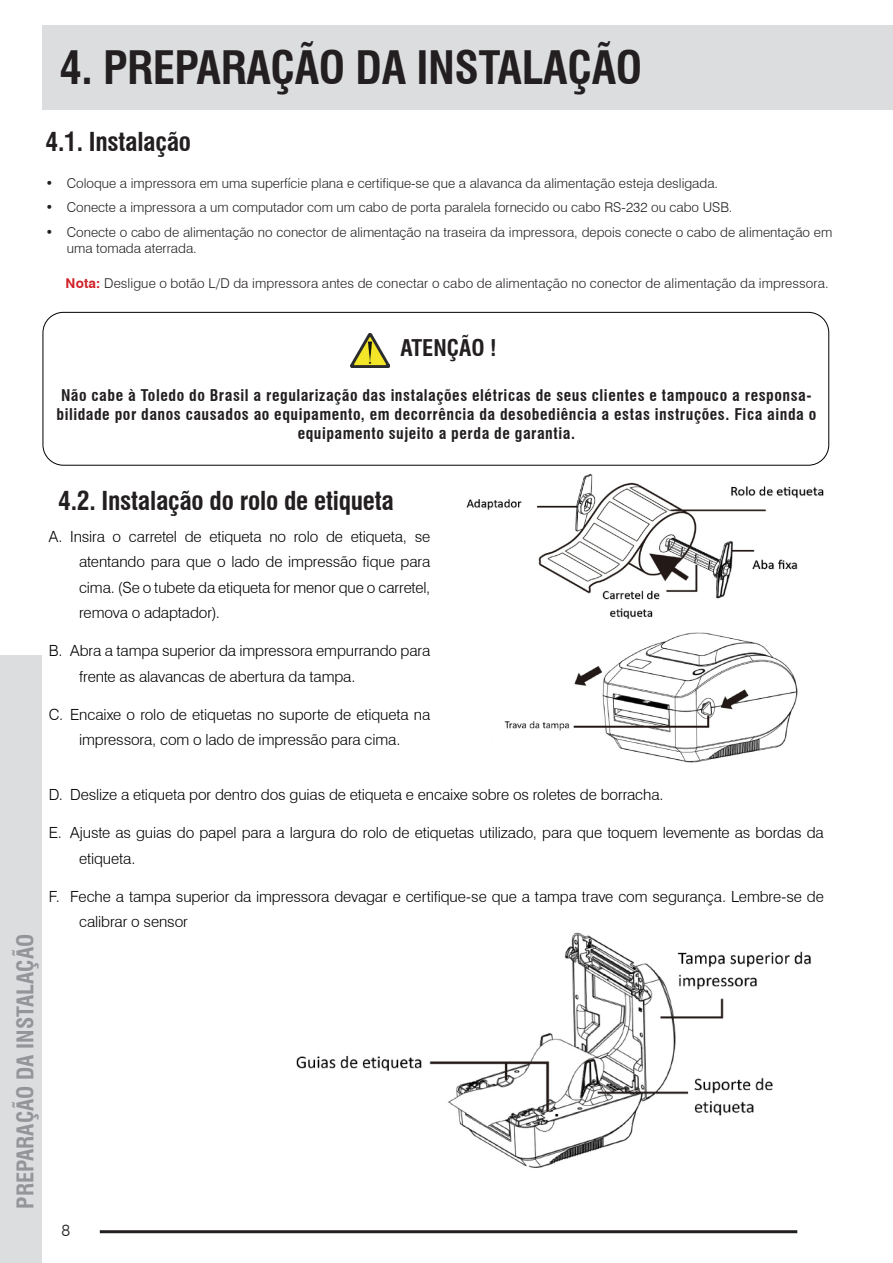
<style>
.page{position:relative;width:893px;height:1263px;background:#fff}
.page>*{position:absolute;margin:0;border:0;box-sizing:border-box;transform-origin:0 0}
.t1{font:700 condensed 45px "Swiss 721 BT";letter-spacing:-.01em;color:#231f20}
.Subtítulo_-_Capítulo{font:700 condensed 25.5px "Swiss 721 BT";letter-spacing:-.01em;color:#231f20}
.t2{font:700 condensed 22.5px "Swiss 721 BT";color:#939598}
.t3{font:700 condensed 22.5px "Swiss 721 BT";color:#231f20}
.Num__Página_Dir{font:300 16.5px "Swiss 721 BT";color:#231f20}
.Texto_AVISO_-_Tabela{font:700 condensed 15.75px/18.9px "Swiss 721 BT";letter-spacing:.035em;color:#231f20;text-align:center}
.t4{font:300 15.3px/25.7px "Swiss 721 BT";letter-spacing:-.005em;color:#000001}
.Texto_Normal_Esq__-_Tabela_-_cópia{font:300 13.5px/16.2px "Swiss 721 BT";color:#231f20}
.s1{font-weight:700;color:#d1232a}
</style>
<div class="page">
<div style="left:0;top:655px;width:41px;height:608px;background:#dcdddf"></div>
<hr style="left:100px;top:1230px;width:697px;height:3px;background:#231f20">
<div style="left:43px;top:26px;width:850px;height:84px;background:#dcdddf"></div>
<div style="left:43px;top:312px;width:786px;height:154px;border:1px solid #000;border-radius:20px"></div>
<img style="left:350px;top:333px;width:39px;height:34px">
<img style="left:466px;top:473px;width:358px;height:147px">
<img style="left:504px;top:632px;width:294px;height:131px">
<img style="left:296px;top:932px;width:515px;height:236px">
<p class="t1" style="left:60px;top:41px;width:584px">4. PREPARAÇÃO DA INSTALAÇÃO</p>
<p class="Subtítulo_-_Capítulo" style="left:46px;top:127px;width:147px">4.1. Instalação</p>
<p class="Texto_Normal_Esq__-_Tabela_-_cópia" style="left:46px;top:175px;width:674px">• Coloque a impressora em uma superfície plana e certifique-se que a alavanca da alimentação esteja desligada.</p>
<p class="Texto_Normal_Esq__-_Tabela_-_cópia" style="left:46px;top:199px;width:688px">• Conecte a impressora a um computador com um cabo de porta paralela fornecido ou cabo RS-232 ou cabo USB.</p>
<p class="Texto_Normal_Esq__-_Tabela_-_cópia" style="left:67px;top:224px;width:767px;text-indent:-21px">• Conecte o cabo de alimentação no conector de alimentação na traseira da impressora, depois conecte o cabo de alimentação em uma tomada aterrada.</p>
<p class="Texto_Normal_Esq__-_Tabela_-_cópia" style="left:65px;top:275px;width:765px"><span class="s1">Nota:</span> Desligue o botão L/D da impressora antes de conectar o cabo de alimentação no conector de alimentação da impressora.</p>
<p class="t3" style="left:400px;top:334px;width:98px">ATENÇÃO !</p>
<p class="Texto_AVISO_-_Tabela" style="left:57px;top:386px;width:761px">Não cabe à Toledo do Brasil a regularização das instalações elétricas de seus clientes e tampouco a responsa&shy;bilidade por danos causados ao equipamento, em decorrência da desobediência a estas instruções. Fica ainda o equipamento sujeito a perda de garantia.</p>
<p class="Subtítulo_-_Capítulo" style="left:58px;top:486px;width:337px">4.2. Instalação do rolo de etiqueta</p>
<p class="t4" style="left:79px;top:523px;width:353px;text-align:justify;text-indent:-30px">A. Insira o carretel de etiqueta no rolo de etiqueta, se atentando para que o lado de impressão fique para cima. (Se o tubete da etiqueta for menor que o carretel, remova o adaptador).</p>
<p class="t4" style="left:79px;top:638px;width:353px;text-indent:-30px">B. Abra a tampa superior da impressora empurrando para frente as alavancas de abertura da tampa.</p>
<p class="t4" style="left:49px;top:701px;width:383px;text-align:center">C. Encaixe o rolo de etiquetas no suporte de etiqueta na impressora, com o lado de impressão para cima.</p>
<h3 class="t2" style="left:12px;top:1208px;width:276px;rotate:-90deg">PREPARAÇÃO DA INSTALAÇÃO</h3>
<p class="t4" style="left:49px;top:782px;width:616px">D. Deslize a etiqueta por dentro dos guias de etiqueta e encaixe sobre os roletes de borracha.</p>
<p class="t4" style="left:79px;top:820px;width:746px;text-indent:-30px">E. Ajuste as guias do papel para a largura do rolo de etiquetas utilizado, para que toquem levemente as bordas da etiqueta.</p>
<p class="t4" style="left:79px;top:883px;width:746px;text-indent:-30px">F. Feche a tampa superior da impressora devagar e certifique-se que a tampa trave com segurança. Lembre-se de calibrar o sensor</p>
<p class="Num__Página_Dir" style="left:61px;top:1220px;width:10px">8</p>
</div>
